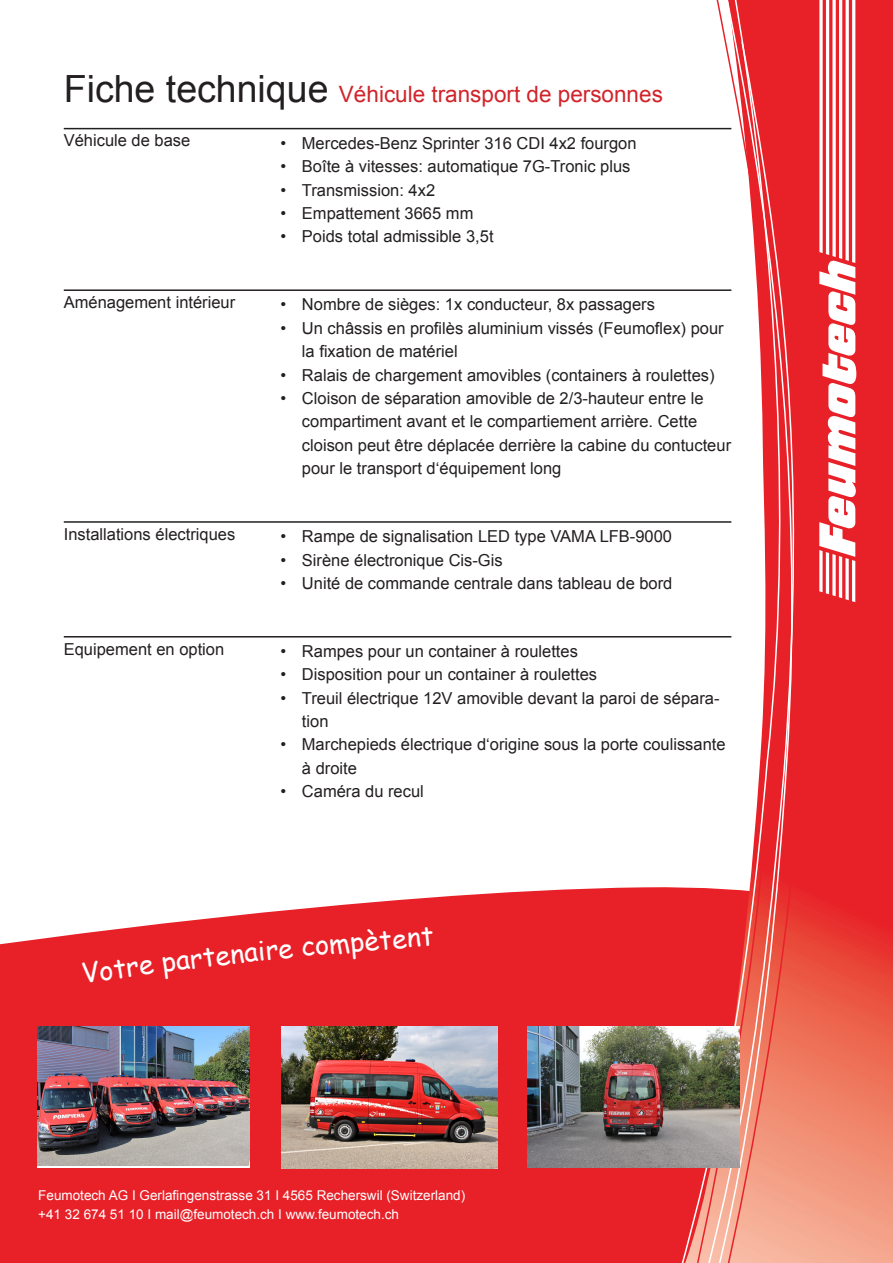
<style>
.page{position:relative;width:893px;height:1263px;background:#fff}
.page>*{position:absolute;margin:0;border:0;box-sizing:border-box;transform-origin:0 0}
.t1{font:27px "Comic Sans MS";color:#fff}
.Titel_1{font:22.5px "Arial";color:#d1232a}
.Titel_2{font:16.5px/23.4px "Arial";color:#231f20}
.t2{font:13.5px/19.2px "Arial";color:#fff}
.s1{font-size:37.5px;color:#231f20}
</style>
<div class="page">
<svg style="left:0;top:887px;width:677px;height:376px;background:#e9353c"></svg>
<svg style="left:813px;top:0;width:80px;height:1263px;background:#ea3e3c"></svg>
<svg style="left:806px;top:0;width:7px;height:1263px;background:#e93a39"></svg>
<svg style="left:677px;top:127px;width:25px;height:1136px"></svg>
<svg style="left:702px;top:40px;width:106px;height:1223px"></svg>
<svg style="left:714px;top:0;width:92px;height:1263px"></svg>
<svg style="left:819px;top:0;width:37px;height:602px"></svg>
<img style="left:527px;top:1027px;width:213px;height:140px">
<img style="left:282px;top:1027px;width:215px;height:141px">
<img style="left:37px;top:1027px;width:213px;height:138px">
<hr style="left:64px;top:128px;width:667px;height:1px;background:#231f20">
<hr style="left:64px;top:289px;width:667px;height:2px;background:#231f20">
<hr style="left:64px;top:521px;width:667px;height:2px;background:#231f20">
<hr style="left:64px;top:636px;width:667px;height:1px;background:#231f20">
<p class="Titel_1" style="left:64px;top:79px;width:601px"><span class="s1">Fiche technique</span> Véhicule transport de personnes</p>
<p class="Titel_2" style="left:64px;top:129px;width:128px">Véhicule de base</p>
<p class="Titel_2" style="left:281px;top:131px;width:357px">• Mercedes-Benz Sprinter 316 CDI 4x2 fourgon</p>
<p class="Titel_2" style="left:281px;top:155px;width:351px">• Boîte à vitesses: automatique 7G-Tronic plus</p>
<p class="Titel_2" style="left:281px;top:178px;width:156px">• Transmission: 4x2</p>
<p class="Titel_2" style="left:281px;top:202px;width:194px">• Empattement 3665 mm</p>
<p class="Titel_2" style="left:281px;top:225px;width:214px">• Poids total admissible 3,5t</p>
<p class="Titel_2" style="left:64px;top:291px;width:173px">Aménagement intérieur</p>
<p class="Titel_2" style="left:281px;top:293px;width:376px">• Nombre de sièges: 1x conducteur, 8x passagers</p>
<p class="Titel_2" style="left:302px;top:316px;width:423px;text-indent:-21px">• Un châssis en profilès aluminium vissés (Feumoflex) pour la fixation de matériel</p>
<p class="Titel_2" style="left:281px;top:363px;width:435px">• Ralais de chargement amovibles (containers à roulettes)</p>
<p class="Titel_2" style="left:302px;top:387px;width:431px;text-indent:-21px">• Cloison de séparation amovible de 2/3-hauteur entre le compartiment avant et le compartiement arrière. Cette cloison peut être déplacée derrière la cabine du contucteur pour le transport d‘équipement long</p>
<p class="Titel_2" style="left:64px;top:522px;width:173px">Installations électriques</p>
<p class="Titel_2" style="left:281px;top:525px;width:393px">• Rampe de signalisation LED type VAMA LFB-9000</p>
<p class="Titel_2" style="left:281px;top:548px;width:224px">• Sirène électronique Cis-Gis</p>
<p class="Titel_2" style="left:281px;top:572px;width:393px">• Unité de commande centrale dans tableau de bord</p>
<p class="Titel_2" style="left:64px;top:637px;width:162px">Equipement en option</p>
<p class="Titel_2" style="left:281px;top:640px;width:299px">• Rampes pour un container à roulettes</p>
<p class="Titel_2" style="left:281px;top:663px;width:318px">• Disposition pour un container à roulettes</p>
<p class="Titel_2" style="left:302px;top:686px;width:419px;text-indent:-21px">• Treuil électrique 12V amovible devant la paroi de sépara&shy;tion</p>
<p class="Titel_2" style="left:302px;top:733px;width:425px;text-indent:-21px">• Marchepieds électrique d‘origine sous la porte coulissante à droite</p>
<p class="Titel_2" style="left:281px;top:780px;width:145px">• Caméra du recul</p>
<h1 class="t1" style="left:313px;top:925px;width:66px;rotate:-5deg">ompè</h1>
<h1 class="t1" style="left:378px;top:920px;width:56px;rotate:-4deg">tent</h1>
<h1 class="t1" style="left:79px;top:954px;width:74px;rotate:-8deg">Votre</h1>
<h1 class="t1" style="left:159px;top:943px;width:70px;rotate:-7deg">parte</h1>
<h1 class="t1" style="left:228px;top:934px;width:87px;rotate:-6deg">naire c</h1>
<p class="t2" style="left:38px;top:1185px;width:428px">Feumotech AG I Gerlafingenstrasse 31 I 4565 Recherswil (Switzerland) +41 32 674 51 10 I mail@feumotech.ch I www.feumotech.ch</p>
</div>
